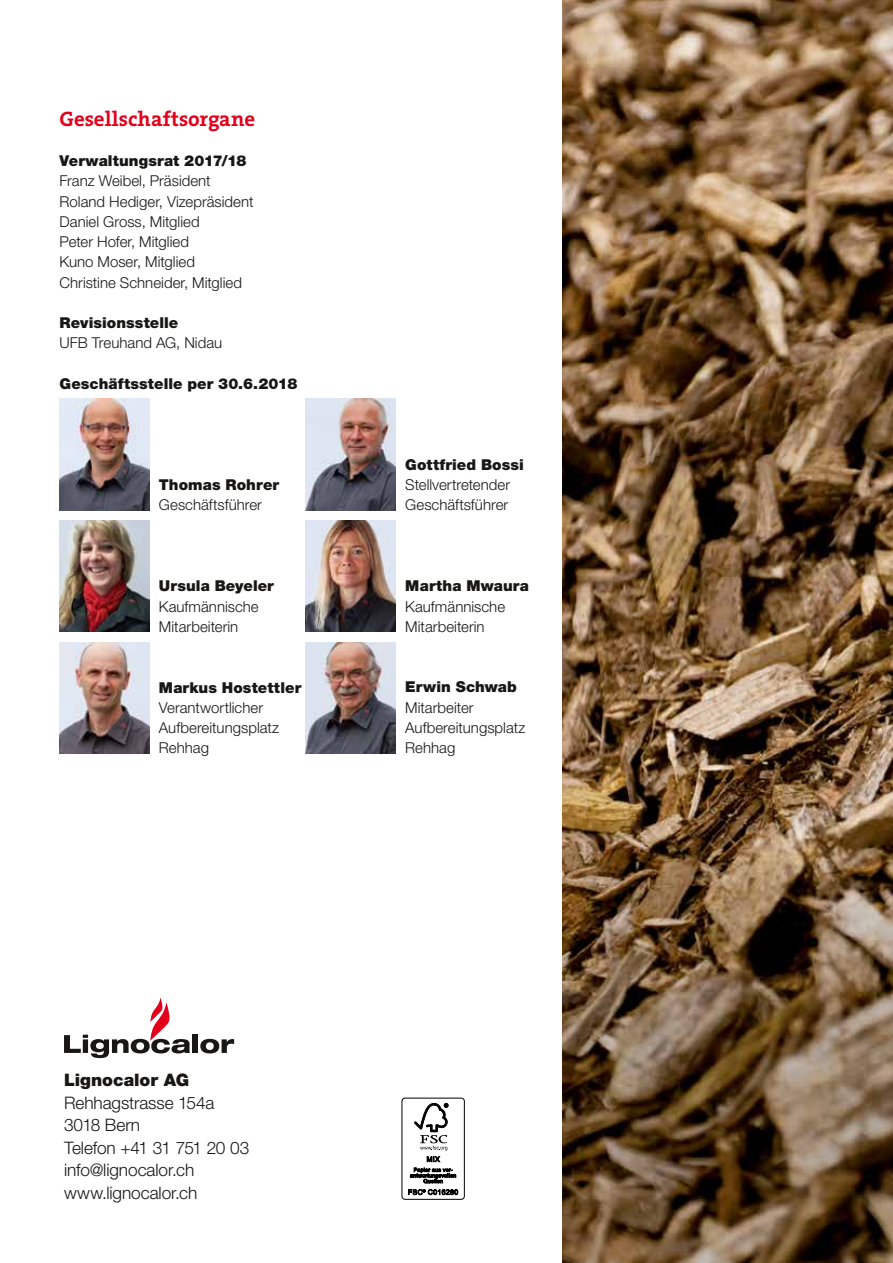
<style>
.page{position:relative;width:893px;height:1263px;background:#fff}
.page>*{position:absolute;margin:0;border:0;box-sizing:border-box;transform-origin:0 0}
.t1{font:700 21px "The Serif";color:#e3001b}
.t2{font:300 17.25px/22.5px "Helvetica Neue LT";letter-spacing:-.005em;color:#181716}
.t3{font:900 17.25px "Helvetica Neue LT";color:#181716}
.t4{font:300 15px/20.2px "Helvetica Neue LT";color:#181716}
.t5{font:900 15px "Helvetica Neue LT";letter-spacing:.005em;color:#181716}
</style>
<div class="page">
<img style="left:563px;top:0;width:330px;height:1263px">
<div style="left:193px;top:1035px;width:5px;height:18px;background:#181716"></div>
<svg style="left:200px;top:1039px;width:34px;height:14px"></svg>
<svg style="left:64px;top:997px;width:126px;height:61px"></svg>
<div style="left:402px;top:1098px;width:63px;height:102px;border:1px solid #000;border-radius:3px"></div>
<svg style="left:410px;top:1103px;width:46px;height:80px"></svg>
<svg style="left:408px;top:1189px;width:50px;height:6px"></svg>
<img style="left:306px;top:399px;width:90px;height:111px">
<img style="left:306px;top:520px;width:90px;height:112px">
<img style="left:306px;top:642px;width:90px;height:111px">
<img style="left:60px;top:399px;width:90px;height:111px">
<img style="left:60px;top:520px;width:90px;height:112px">
<img style="left:60px;top:642px;width:90px;height:111px">
<h1 class="t1" style="left:60px;top:101px;width:197px">Gesellschaftsorgane</h1>
<p class="t5" style="left:60px;top:152px;width:189px">Verwaltungsrat 2017/18</p>
<p class="t4" style="left:60px;top:171px;width:195px">Franz Weibel, Präsident<br>Roland Hediger, Vizepräsident<br>Daniel Gross, Mitglied<br>Peter Hofer, Mitglied<br>Kuno Moser, Mitglied<br>Christine Schneider, Mitglied</p>
<p class="t5" style="left:60px;top:314px;width:120px">Revisionsstelle</p>
<p class="t4" style="left:60px;top:333px;width:164px">UFB Treuhand AG, Nidau</p>
<p class="t5" style="left:60px;top:374px;width:239px">Geschäftsstelle per 30.6.2018</p>
<p class="t5" style="left:159px;top:476px;width:122px">Thomas Rohrer</p>
<p class="t4" style="left:159px;top:495px;width:105px">Geschäftsführer</p>
<p class="t5" style="left:159px;top:577px;width:116px">Ursula Beyeler</p>
<p class="t4" style="left:159px;top:596px;width:101px">Kaufmännische<br>Mitarbeiterin</p>
<p class="t5" style="left:159px;top:678px;width:144px">Markus Hostettler</p>
<p class="t4" style="left:159px;top:697px;width:122px">Verantwortlicher<br>Aufbereitungsplatz<br>Rehhag</p>
<p class="t5" style="left:405px;top:455px;width:120px">Gottfried Bossi</p>
<p class="t4" style="left:405px;top:474px;width:106px">Stellvertretender<br>Geschäftsführer</p>
<p class="t5" style="left:405px;top:577px;width:125px">Martha Mwaura</p>
<p class="t4" style="left:405px;top:596px;width:101px">Kaufmännische<br>Mitarbeiterin</p>
<p class="t5" style="left:405px;top:677px;width:113px">Erwin Schwab</p>
<p class="t4" style="left:405px;top:697px;width:122px">Mitarbeiter<br>Aufbereitungsplatz<br>Rehhag</p>
<p class="t3" style="left:64px;top:1070px;width:127px">Lignocalor AG</p>
<p class="t2" style="left:64px;top:1091px;width:187px">Rehhagstrasse 154a<br>3018 Bern<br>Telefon +41 31 751 20 03 info@lignocalor.ch www.lignocalor.ch</p>
</div>
